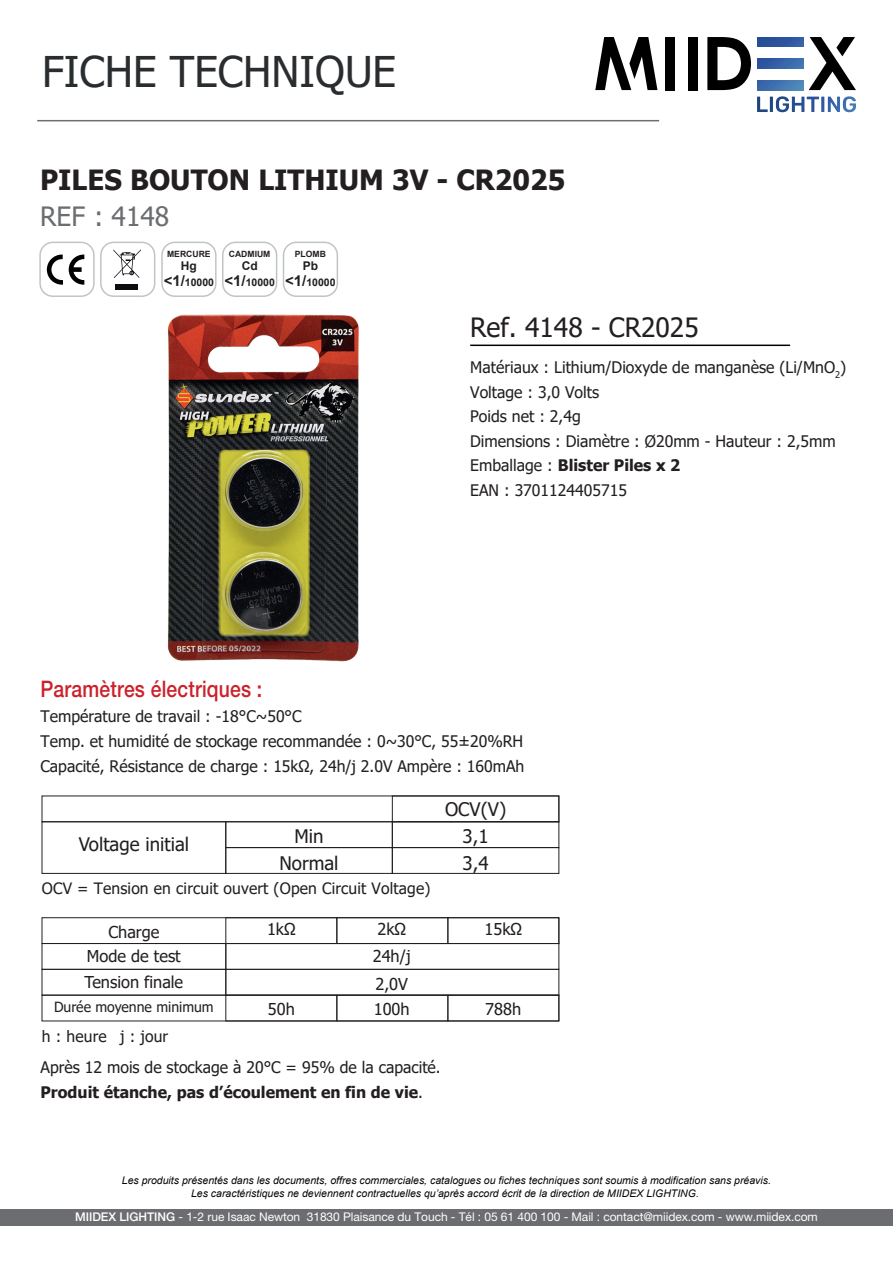
<style>
.page{position:relative;width:893px;height:1263px;background:#fff}
.page>*{position:absolute;margin:0;border:0;box-sizing:border-box;transform-origin:0 0}
.t1{font:42.3px "Tahoma";color:#292d2f}
.t2{font:700 27.9px "Tahoma";color:#231f20}
.t3{font:26.55px "Tahoma";color:#231f20}
.t4{font:26.55px "Tahoma";color:#6c6d70}
.t5{font:500 22.8px "Helvetica Neue LT Std";letter-spacing:.01em;color:#cb212b;scale:.85 1}
.t6{font:18.75px "Tahoma";color:#231f20}
.t7{font:16.35px/28px "Tahoma";color:#231f20}
.t8{font:15.9px/24.6px "Tahoma";color:#231f20}
.t9{font:15.6px "Tahoma";letter-spacing:.01em;color:#231f20}
.t10{font:13.95px "Tahoma";color:#231f20}
.t11{font:12px "Helvetica Neue LT Std";letter-spacing:-.005em;color:#fff}
.t12{font:700 12px "Arial";color:#231f20}
.t13{font:italic 10.5px/12.6px "Arial";color:#050504;text-align:center}
.t14{font:700 10.5px "Arial";color:#231f20}
.t15{font:700 8.55px "Arial";color:#231f20}
.s1{font-size:15px}
.s2{font-weight:700}
.s3{font-weight:500}
</style>
<div class="page">
<hr style="left:470px;top:345px;width:320px;height:1px;background:#010104">
<div style="left:392px;top:795px;width:167px;height:27px;border:1px solid #231f20"></div>
<div style="left:392px;top:847px;width:167px;height:27px;border:1px solid #231f20"></div>
<div style="left:225px;top:821px;width:168px;height:27px;border:1px solid #231f20"></div>
<div style="left:225px;top:847px;width:168px;height:27px;border:1px solid #231f20"></div>
<div style="left:42px;top:821px;width:184px;height:53px;border:1px solid #231f20"></div>
<div style="left:42px;top:917px;width:517px;height:27px;border:1px solid #231f20"></div>
<div style="left:447px;top:917px;width:112px;height:27px;border:1px solid #231f20"></div>
<div style="left:336px;top:917px;width:112px;height:27px;border:1px solid #231f20"></div>
<div style="left:225px;top:917px;width:112px;height:27px;border:1px solid #231f20"></div>
<div style="left:42px;top:943px;width:184px;height:27px;border:1px solid #231f20"></div>
<div style="left:225px;top:943px;width:334px;height:27px;border:1px solid #231f20"></div>
<div style="left:225px;top:969px;width:334px;height:26px;border:1px solid #231f20"></div>
<div style="left:42px;top:995px;width:517px;height:26px;border:1px solid #231f20"></div>
<div style="left:447px;top:995px;width:112px;height:26px;border:1px solid #231f20"></div>
<div style="left:336px;top:995px;width:112px;height:26px;border:1px solid #231f20"></div>
<div style="left:225px;top:995px;width:112px;height:26px;border:1px solid #231f20"></div>
<div style="left:0;top:1209px;width:893px;height:16px;background:#6c6d70"></div>
<img style="left:167px;top:314px;width:192px;height:348px">
<div style="left:39px;top:242px;width:56px;height:55px;border:1px solid #c1c4c7;border-radius:13px"></div>
<div style="left:100px;top:242px;width:55px;height:55px;border:1px solid #c1c4c7;border-radius:13px"></div>
<svg style="left:47px;top:255px;width:37px;height:30px"></svg>
<svg style="left:113px;top:249px;width:28px;height:29px"></svg>
<div style="left:116px;top:284px;width:22px;height:5px;background:#0f0c12"></div>
<div style="left:161px;top:242px;width:56px;height:55px;border:1px solid #c1c4c7;border-radius:13px"></div>
<div style="left:222px;top:242px;width:55px;height:55px;border:1px solid #c1c4c7;border-radius:13px"></div>
<div style="left:283px;top:242px;width:55px;height:55px;border:1px solid #c1c4c7;border-radius:13px"></div>
<hr style="left:37px;top:120px;width:622px;height:1px;background:#6c6d70">
<svg style="left:809px;top:37px;width:47px;height:53px"></svg>
<svg style="left:707px;top:37px;width:44px;height:53px"></svg>
<div style="left:688px;top:37px;width:10px;height:53px;background:#000001"></div>
<div style="left:665px;top:37px;width:10px;height:53px;background:#000001"></div>
<svg style="left:757px;top:96px;width:99px;height:16px"></svg>
<svg style="left:595px;top:37px;width:62px;height:53px"></svg>
<svg style="left:757px;top:37px;width:46px;height:9px"></svg>
<svg style="left:757px;top:59px;width:46px;height:9px"></svg>
<svg style="left:757px;top:81px;width:46px;height:9px"></svg>
<h1 class="t1" style="left:42px;top:43px;width:356px">FICHE TECHNIQUE</h1>
<h2 class="t2" style="left:40px;top:160px;width:527px">PILES BOUTON LITHIUM 3V - CR2025</h2>
<h3 class="t4" style="left:40px;top:198px;width:131px">REF : 4148</h3>
<p class="t15" style="left:167px;top:248px;width:45px">MERCURE</p>
<p class="t12" style="left:181px;top:257px;width:17px">Hg</p>
<p class="t15" style="left:229px;top:248px;width:43px">CADMIUM</p>
<p class="t12" style="left:242px;top:257px;width:17px">Cd</p>
<p class="t15" style="left:295px;top:248px;width:33px">PLOMB</p>
<p class="t12" style="left:303px;top:257px;width:17px">Pb</p>
<p class="t14" style="left:164px;top:275px;width:52px"><span class="s1">&lt;1/</span>10000</p>
<p class="t14" style="left:224px;top:275px;width:52px"><span class="s1">&lt;1/</span>10000</p>
<p class="t14" style="left:285px;top:275px;width:52px"><span class="s1">&lt;1/</span>10000</p>
<h3 class="t3" style="left:470px;top:309px;width:230px">Ref. 4148 - CR2025</h3>
<p class="t8" style="left:470px;top:356px;width:378px">Matériaux : Lithium/Dioxyde de manganèse (Li/MnO<sub>2</sub>)<br>Voltage : 3,0 Volts<br>Poids net : 2,4g<br>Dimensions : Diamètre : Ø20mm - Hauteur : 2,5mm<br>Emballage : <span class="s2">Blister Piles x 2<br></span>EAN : 3701124405715</p>
<h3 class="t5" style="left:40px;top:675px;width:262px">Paramètres électriques :</h3>
<p class="t8" style="left:40px;top:705px;width:485px">Température de travail : -18°C~50°C<br>Temp. et humidité de stockage recommandée : 0~30°C, 55±20%RH<br>Capacité, Résistance de charge : 15kΩ, 24h/j 2.0V Ampère : 160mAh</p>
<p class="t6" style="left:79px;top:832px;width:112px">Voltage initial</p>
<p class="t6" style="left:445px;top:797px;width:63px">OCV(V)</p>
<p class="t6" style="left:294px;top:824px;width:31px">Min</p>
<p class="t6" style="left:463px;top:824px;width:28px">3,1</p>
<p class="t6" style="left:279px;top:850px;width:61px">Normal</p>
<p class="t6" style="left:463px;top:850px;width:28px">3,4</p>
<p class="t9" style="left:42px;top:878px;width:390px">OCV = Tension en circuit ouvert (Open Circuit Voltage)</p>
<p class="t7" style="left:108px;top:919px;width:52px">Charge</p>
<p class="t7" style="left:267px;top:916px;width:30px">1kΩ</p>
<p class="t7" style="left:377px;top:916px;width:30px">2kΩ</p>
<p class="t7" style="left:484px;top:916px;width:39px">15kΩ</p>
<p class="t7" style="left:87px;top:942px;width:95px">Mode de test</p>
<p class="t7" style="left:85px;top:969px;width:100px">Tension finale</p>
<p class="t10" style="left:54px;top:998px;width:161px">Durée moyenne minimum</p>
<p class="t7" style="left:373px;top:942px;width:39px">24h/j<br>2,0V</p>
<p class="t7" style="left:268px;top:996px;width:28px">50h</p>
<p class="t7" style="left:374px;top:996px;width:37px">100h</p>
<p class="t7" style="left:485px;top:996px;width:37px">788h</p>
<p class="t9" style="left:42px;top:1025px;width:128px">h : heure j : jour</p>
<p class="t8" style="left:41px;top:1056px;width:402px">Après 12 mois de stockage à 20°C = 95% de la capacité.<br><span class="s2">Produit étanche, pas d’écoulement en fin de vie</span>.</p>
<p class="t13" style="left:122px;top:1174px;width:650px">Les produits présentés dans les documents, offres commerciales, catalogues ou fiches techniques sont soumis à modification sans préavis.<br>Les caractéristiques ne deviennent contractuelles qu’après accord écrit de la direction de MIIDEX LIGHTING.</p>
<p class="t11" style="left:75px;top:1210px;width:744px"><span class="s3">MIIDEX LIGHTING</span> - 1-2 rue Isaac Newton 31830 Plaisance du Touch - Tél : 05 61 400 100 - Mail : contact@miidex.com - www.miidex.com</p>
</div>
